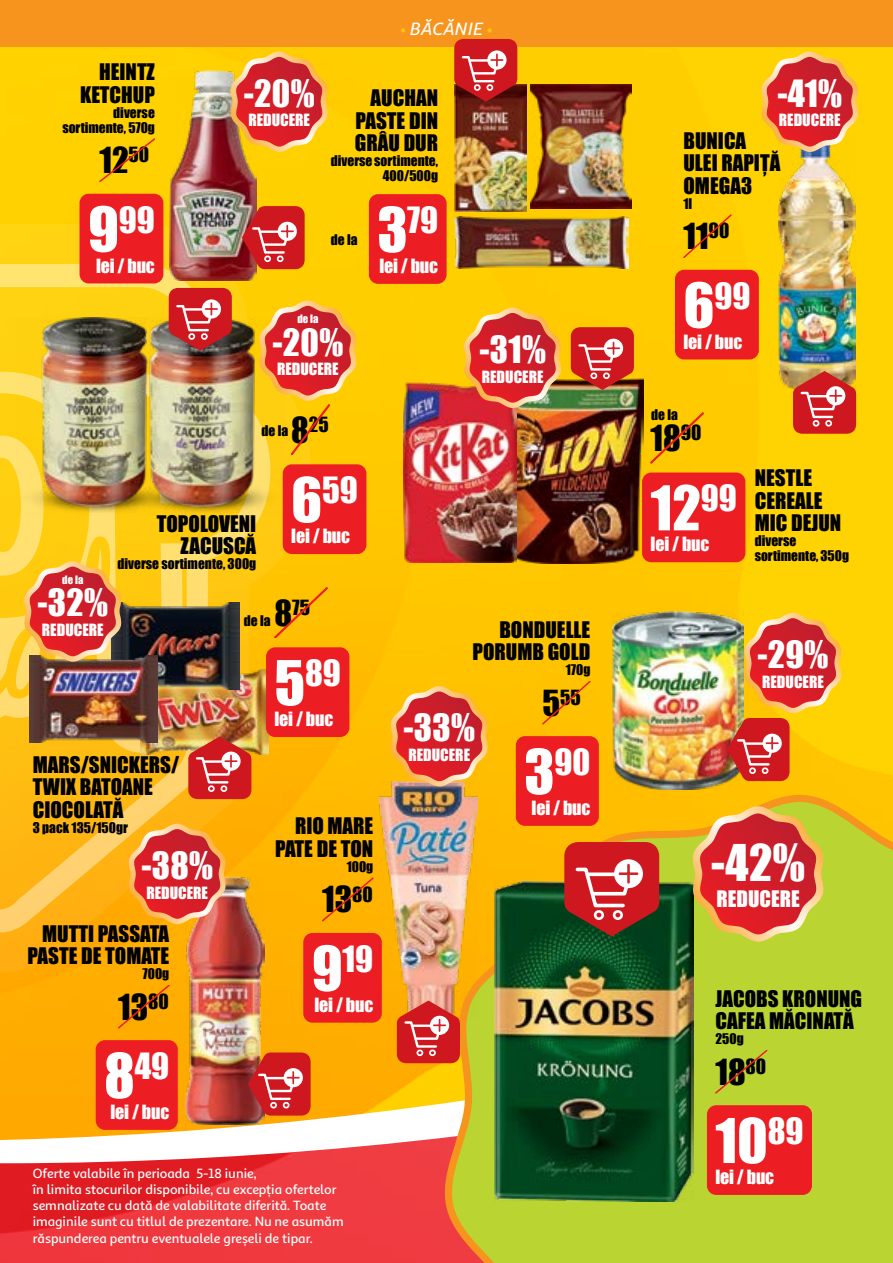
<style>
.page{position:relative;width:893px;height:1263px;background:#fff}
.page>*{position:absolute;margin:0;border:0;box-sizing:border-box;transform-origin:0 0}
.t1{font:57px "Impact";color:#fff}
.t2{font:46.5px "Impact";color:#fff}
.t3{font:34.5px "Impact";letter-spacing:.01em;color:#fff}
.t4{font:33.3px "Impact";color:#fff}
.t5{font:33px "Impact";color:#000}
.t6{font:21px/22.5px "Impact";color:#000;text-align:right}
.t7{font:20.85px "Impact";color:#fff}
.t8{font:19.2px "Impact";color:#000}
.t9{font:18px "Impact";letter-spacing:-.01em;color:#fff}
.t10{font:italic 500 17.85px "Sana Sans Alt";color:#fff}
.t11{font:15.45px "Impact";color:#fff}
.t12{font:500 13.5px/16.2px "Sana Sans Alt";color:#fff}
.t13{font:13.5px/15px "Impact";color:#000;text-align:right}
.t14{font:10.65px "Impact";color:#fff}
.s1{font-size:57px}
.s2{font-style:normal;color:#ffc20e}
.s3{font-size:33px}
</style>
<div class="page">
<img style="left:0;top:47px;width:893px;height:884px">
<svg style="left:0;top:224px;width:311px;height:707px;background:#febf04"></svg>
<svg style="left:0;top:264px;width:271px;height:667px;background:#fec01e"></svg>
<svg style="left:0;top:393px;width:250px;height:225px;background:#fed232"></svg>
<svg style="left:0;top:931px;width:396px;height:123px;background:#feac01"></svg>
<img style="left:0;top:1054px;width:434px;height:209px">
<svg style="left:434px;top:795px;width:459px;height:468px;background:#c7cb2c"></svg>
<div style="left:0;top:0;width:893px;height:47px;background:#f7941e"></div>
<div style="left:707px;top:1105px;width:105px;height:90px;background:#ed1d24;border-radius:9px"></div>
<svg style="left:715px;top:1050px;width:52px;height:43px;background:#bccc31"></svg>
<img style="left:495px;top:881px;width:198px;height:320px">
<svg style="left:564px;top:842px;width:96px;height:94px;background:#b0322e"></svg>
<div style="left:614px;top:859px;width:29px;height:29px;background:#fff;border-radius:50%"></div>
<hr style="left:627px;top:865px;width:3px;height:17px;background:#d2232a">
<hr style="left:620px;top:872px;width:17px;height:3px;background:#d2232a">
<div style="left:675px;top:270px;width:84px;height:89px;background:#ed1d24;border-radius:9px"></div>
<svg style="left:683px;top:215px;width:48px;height:43px;background:#fec401"></svg>
<img style="left:779px;top:152px;width:76px;height:238px">
<svg style="left:793px;top:371px;width:63px;height:63px;background:#d14a42"></svg>
<div style="left:516px;top:736px;width:83px;height:90px;background:#ed1d24;border-radius:9px"></div>
<svg style="left:542px;top:681px;width:48px;height:43px;background:#feb901"></svg>
<img style="left:612px;top:611px;width:132px;height:179px">
<div style="left:96px;top:1040px;width:82px;height:90px;background:#ed1d24;border-radius:9px"></div>
<svg style="left:118px;top:985px;width:51px;height:43px;background:#fea601"></svg>
<img style="left:185px;top:876px;width:80px;height:248px">
<svg style="left:248px;top:1052px;width:63px;height:64px;background:#ce413f"></svg>
<img style="left:16px;top:317px;width:108px;height:198px">
<img style="left:454px;top:216px;width:175px;height:52px">
<img style="left:530px;top:85px;width:101px;height:123px">
<div style="left:369px;top:194px;width:78px;height:90px;background:#ed1d24;border-radius:9px"></div>
<img style="left:454px;top:85px;width:72px;height:126px">
<svg style="left:454px;top:39px;width:64px;height:63px;background:#c23737"></svg>
<div style="left:80px;top:194px;width:83px;height:89px;background:#ed1d24;border-radius:9px"></div>
<svg style="left:99px;top:139px;width:56px;height:43px;background:#fec901"></svg>
<img style="left:169px;top:70px;width:87px;height:210px">
<svg style="left:242px;top:206px;width:63px;height:64px;background:#cc4140"></svg>
<img style="left:727px;top:613px;width:115px;height:168px">
<svg style="left:128px;top:824px;width:98px;height:100px;background:#e25935"></svg>
<svg style="left:761px;top:51px;width:98px;height:101px;background:#e36630"></svg>
<div style="left:303px;top:933px;width:79px;height:90px;background:#ed1d24;border-radius:9px"></div>
<svg style="left:322px;top:878px;width:51px;height:43px;background:#fead01"></svg>
<img style="left:379px;top:780px;width:99px;height:239px">
<svg style="left:396px;top:1000px;width:64px;height:63px;background:#da4e41"></svg>
<img style="left:124px;top:317px;width:161px;height:198px">
<div style="left:283px;top:464px;width:83px;height:90px;background:#ed1d24;border-radius:9px"></div>
<svg style="left:168px;top:288px;width:64px;height:63px;background:#c44445"></svg>
<img style="left:517px;top:378px;width:126px;height:185px">
<div style="left:642px;top:472px;width:103px;height:90px;background:#ed1d24;border-radius:9px"></div>
<svg style="left:651px;top:413px;width:52px;height:50px;background:#fdbf02"></svg>
<svg style="left:570px;top:327px;width:64px;height:63px;background:#ce473c"></svg>
<img style="left:141px;top:669px;width:128px;height:85px">
<div style="left:266px;top:647px;width:83px;height:90px;background:#ed1d24;border-radius:9px"></div>
<svg style="left:275px;top:587px;width:52px;height:51px;background:#fdb702"></svg>
<svg style="left:188px;top:736px;width:64px;height:63px;background:#d54f44"></svg>
<img style="left:403px;top:382px;width:114px;height:181px">
<svg style="left:464px;top:308px;width:98px;height:100px;background:#d95735"></svg>
<img style="left:169px;top:602px;width:70px;height:87px">
<img style="left:30px;top:734px;width:128px;height:8px">
<img style="left:0;top:536px;width:169px;height:198px">
<svg style="left:692px;top:806px;width:132px;height:136px;background:#d56337"></svg>
<svg style="left:390px;top:686px;width:98px;height:100px;background:#e36032"></svg>
<svg style="left:230px;top:51px;width:98px;height:101px;background:#e06132"></svg>
<svg style="left:259px;top:300px;width:98px;height:155px;background:#ed8822"></svg>
<h3 class="t6" style="left:80px;top:60px;width:76px">HEINTZ<br>KETCHUP</h3>
<p class="t13" style="left:62px;top:105px;width:94px">diverse sortimente, 570g</p>
<h3 class="t5" style="left:99px;top:135px;width:51px">12<sup>50</sup></h3>
<h3 class="t4" style="left:88px;top:194px;width:68px"><span class="s1">9</span>99</h3>
<h3 class="t9" style="left:96px;top:252px;width:60px">lei / buc</h3>
<h3 class="t10" style="left:400px;top:15px;width:94px"><span class="s2">•</span> BĂCĂNIE <span class="s2">•</span></h3>
<h3 class="t3" style="left:244px;top:66px;width:72px">-20%</h3>
<p class="t11" style="left:248px;top:108px;width:63px">REDUCERE</p>
<h3 class="t6" style="left:355px;top:86px;width:85px;text-align:justify;text-indent:16px">AUCHAN PASTE DIN GRÂU DUR</h3>
<p class="t13" style="left:331px;top:153px;width:109px">diverse sortimente,<br>400/500g</p>
<p class="t13" style="left:331px;top:232px;width:28px">de la</p>
<h3 class="t4" style="left:377px;top:194px;width:62px"><span class="s1">3</span>79</h3>
<h3 class="t9" style="left:379px;top:252px;width:60px">lei / buc</h3>
<p class="t14" style="left:297px;top:311px;width:23px">de la</p>
<h3 class="t3" style="left:272px;top:315px;width:72px">-20%</h3>
<p class="t11" style="left:277px;top:357px;width:63px">REDUCERE</p>
<h3 class="t3" style="left:479px;top:322px;width:68px">-31%</h3>
<p class="t11" style="left:482px;top:364px;width:63px">REDUCERE</p>
<p class="t14" style="left:62px;top:571px;width:23px">de la</p>
<h3 class="t3" style="left:37px;top:576px;width:72px">-32%</h3>
<p class="t11" style="left:42px;top:618px;width:63px">REDUCERE</p>
<h3 class="t8" style="left:291px;top:409px;width:39px"><span class="s3">8</span>25</h3>
<h3 class="t4" style="left:291px;top:464px;width:68px"><span class="s1">6</span>59</h3>
<h3 class="t9" style="left:291px;top:522px;width:60px">lei / buc</h3>
<p class="t13" style="left:262px;top:423px;width:28px">de la</p>
<h3 class="t6" style="left:157px;top:512px;width:101px">TOPOLOVENI<br>ZACUSCĂ</h3>
<p class="t13" style="left:117px;top:556px;width:140px">diverse sortimente, 300g</p>
<h3 class="t8" style="left:275px;top:592px;width:37px"><span class="s3">8</span>75</h3>
<h3 class="t4" style="left:275px;top:647px;width:68px"><span class="s1">5</span>89</h3>
<h3 class="t9" style="left:275px;top:705px;width:60px">lei / buc</h3>
<p class="t13" style="left:244px;top:613px;width:28px">de la</p>
<h3 class="t6" style="left:33px;top:752px;width:148px;text-align:left">MARS/SNICKERS/<br>TWIX BATOANE<br>CIOCOLATĂ</h3>
<p class="t13" style="left:33px;top:819px;width:97px">3 pack 135/150gr</p>
<h3 class="t3" style="left:141px;top:839px;width:73px">-38%</h3>
<p class="t11" style="left:146px;top:881px;width:63px">REDUCERE</p>
<h3 class="t6" style="left:27px;top:921px;width:143px">MUTTI PASSATA<br>PASTE DE TOMATE</h3>
<p class="t13" style="left:143px;top:966px;width:28px">700g</p>
<h3 class="t5" style="left:118px;top:981px;width:52px">13<sup>80</sup></h3>
<h3 class="t4" style="left:104px;top:1040px;width:67px"><span class="s1">8</span>49</h3>
<h3 class="t9" style="left:111px;top:1098px;width:60px">lei / buc</h3>
<h3 class="t6" style="left:275px;top:814px;width:100px">RIO MARE<br>PATE DE TON</h3>
<p class="t13" style="left:347px;top:859px;width:28px">100g</p>
<h3 class="t5" style="left:322px;top:874px;width:52px">13<sup>80</sup></h3>
<h3 class="t4" style="left:312px;top:933px;width:63px"><span class="s1">9</span>19</h3>
<h3 class="t9" style="left:315px;top:991px;width:60px">lei / buc</h3>
<p class="t12" style="left:33px;top:1164px;width:313px">Oferte valabile în perioada 5-18 iunie,<br>în limita stocurilor disponibile, cu excepția ofertelor semnalizate cu dată de valabilitate diferită. Toate imaginile sunt cu titlul de prezentare. Nu ne asumăm răspunderea pentru eventualele greșeli de tipar.</p>
<h3 class="t6" style="left:473px;top:617px;width:119px">BONDUELLE<br>PORUMB GOLD</h3>
<p class="t13" style="left:566px;top:662px;width:26px">170g</p>
<h3 class="t8" style="left:542px;top:682px;width:40px"><span class="s3">5</span>55</h3>
<h3 class="t4" style="left:524px;top:736px;width:68px"><span class="s1">3</span>90</h3>
<h3 class="t9" style="left:532px;top:794px;width:60px">lei / buc</h3>
<h3 class="t3" style="left:403px;top:701px;width:73px">-33%</h3>
<p class="t11" style="left:408px;top:743px;width:63px">REDUCERE</p>
<h3 class="t3" style="left:777px;top:66px;width:66px">-41%</h3>
<p class="t11" style="left:779px;top:108px;width:63px">REDUCERE</p>
<h3 class="t6" style="left:683px;top:129px;width:98px;text-align:left">BUNICA<br>ULEI RAPIȚĂ<br>OMEGA3</h3>
<p class="t13" style="left:683px;top:196px;width:10px">1l</p>
<h3 class="t5" style="left:683px;top:211px;width:47px">11<sup>90</sup></h3>
<h3 class="t4" style="left:683px;top:270px;width:68px"><span class="s1">6</span>99</h3>
<h3 class="t9" style="left:683px;top:328px;width:60px">lei / buc</h3>
<p class="t13" style="left:651px;top:407px;width:28px">de la</p>
<h3 class="t5" style="left:651px;top:412px;width:52px">18<sup>90</sup></h3>
<h1 class="t1" style="left:651px;top:464px;width:88px">12<sup>99</sup></h1>
<h3 class="t9" style="left:651px;top:530px;width:60px">lei / buc</h3>
<h3 class="t6" style="left:755px;top:466px;width:88px;text-align:left">NESTLE<br>CEREALE<br>MIC DEJUN</h3>
<p class="t13" style="left:755px;top:533px;width:96px;text-align:left">diverse sortimente, 350g</p>
<h3 class="t3" style="left:757px;top:628px;width:73px">-29%</h3>
<p class="t11" style="left:762px;top:670px;width:63px">REDUCERE</p>
<h2 class="t2" style="left:711px;top:826px;width:95px">-42%</h2>
<h3 class="t7" style="left:717px;top:883px;width:85px">REDUCERE</h3>
<h3 class="t6" style="left:715px;top:987px;width:148px;text-align:left">JACOBS KRONUNG<br>CAFEA MĂCINATĂ</h3>
<p class="t13" style="left:715px;top:1031px;width:30px">250g</p>
<h3 class="t5" style="left:715px;top:1046px;width:52px">18<sup>80</sup></h3>
<h1 class="t1" style="left:715px;top:1096px;width:90px">10<sup>89</sup></h1>
<h3 class="t9" style="left:715px;top:1163px;width:60px">lei / buc</h3>
</div>
